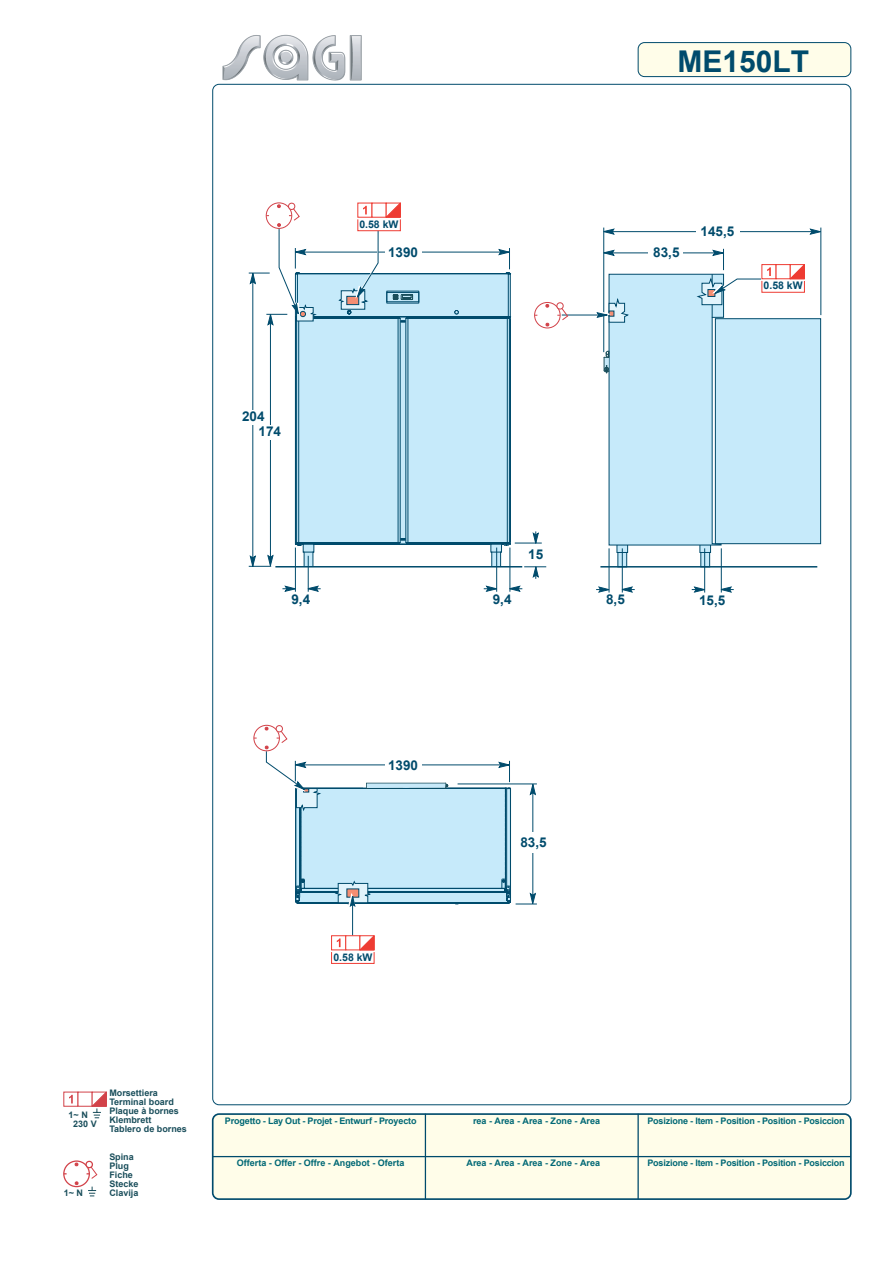
<style>
.page{position:relative;width:893px;height:1263px;background:#fff}
.page>*{position:absolute;margin:0;border:0;box-sizing:border-box;transform-origin:0 0}
.t1{font:700 30px "Arial";color:#004b6c}
.t2{font:700 13.5px "Arial";color:#004b6c}
.t3{font:700 10.5px "Arial";color:#004b6c}
.t4{font:700 9px "Arial";letter-spacing:-.015em;color:#006875}
.t5{font:700 9px/9px "Arial";color:#1a4e5b}
</style>
<div class="page">
<svg style="left:295px;top:273px;width:215px;height:272px;background:#b9dff0"></svg>
<svg style="left:355px;top:317px;width:15px;height:1px"></svg>
<svg style="left:436px;top:310px;width:22px;height:8px"></svg>
<div style="left:638px;top:43px;width:212px;height:34px;background:#fffde9;border-radius:6px"></div>
<div style="left:637px;top:42px;width:214px;height:35px;border:1px solid #004b6c;border-radius:6px"></div>
<div style="left:213px;top:1114px;width:637px;height:85px;background:#fffde9;border-radius:6px"></div>
<div style="left:212px;top:1113px;width:639px;height:87px;border:2px solid #004b6c;border-radius:6px"></div>
<hr style="left:213px;top:1156px;width:637px;height:1px;background:#004b6c">
<hr style="left:637px;top:1114px;width:1px;height:85px;background:#004b6c">
<hr style="left:425px;top:1114px;width:1px;height:85px;background:#004b6c">
<svg style="left:490px;top:544px;width:14px;height:22px"></svg>
<svg style="left:302px;top:544px;width:12px;height:22px"></svg>
<hr style="left:275px;top:566px;width:247px;height:2px;background:#004b6c">
<svg style="left:524px;top:566px;width:22px;height:13px"></svg>
<svg style="left:514px;top:531px;width:27px;height:13px"></svg>
<hr style="left:308px;top:556px;width:1px;height:36px;background:#004b6c">
<hr style="left:295px;top:548px;width:1px;height:44px;background:#004b6c">
<svg style="left:282px;top:586px;width:14px;height:5px"></svg>
<svg style="left:307px;top:586px;width:13px;height:5px"></svg>
<hr style="left:295px;top:252px;width:214px;height:1px;background:#004b6c">
<svg style="left:499px;top:248px;width:11px;height:26px"></svg>
<div style="left:385px;top:246px;width:36px;height:14px;background:#fff"></div>
<hr style="left:252px;top:273px;width:1px;height:293px;background:#004b6c">
<div style="left:242px;top:410px;width:22px;height:15px;background:#fff"></div>
<hr style="left:509px;top:548px;width:1px;height:44px;background:#004b6c">
<hr style="left:496px;top:548px;width:1px;height:44px;background:#004b6c">
<svg style="left:483px;top:586px;width:14px;height:5px"></svg>
<svg style="left:509px;top:586px;width:13px;height:5px"></svg>
<hr style="left:270px;top:314px;width:1px;height:252px;background:#004b6c">
<svg style="left:249px;top:555px;width:24px;height:12px"></svg>
<div style="left:258px;top:425px;width:23px;height:15px;background:#fff"></div>
<div style="left:715px;top:319px;width:105px;height:225px;background:#c6eafa"></div>
<hr style="left:600px;top:566px;width:217px;height:2px;background:#004b6c">
<hr style="left:603px;top:228px;width:1px;height:124px;background:#004b6c">
<hr style="left:820px;top:228px;width:1px;height:87px;background:#004b6c">
<hr style="left:603px;top:231px;width:213px;height:1px;background:#004b6c">
<svg style="left:603px;top:229px;width:11px;height:5px"></svg>
<svg style="left:810px;top:229px;width:11px;height:5px"></svg>
<div style="left:696px;top:225px;width:43px;height:15px;background:#fff"></div>
<hr style="left:721px;top:548px;width:1px;height:45px;background:#004b6c">
<hr style="left:704px;top:548px;width:1px;height:45px;background:#004b6c">
<svg style="left:691px;top:587px;width:14px;height:5px"></svg>
<svg style="left:720px;top:587px;width:13px;height:5px"></svg>
<hr style="left:622px;top:548px;width:1px;height:45px;background:#004b6c">
<hr style="left:608px;top:548px;width:1px;height:45px;background:#004b6c">
<svg style="left:596px;top:587px;width:13px;height:5px"></svg>
<svg style="left:621px;top:587px;width:13px;height:5px"></svg>
<svg style="left:761px;top:265px;width:15px;height:14px"></svg>
<div style="left:776px;top:265px;width:14px;height:14px;background:#fff;border:1px solid #ee3b32"></div>
<svg style="left:789px;top:264px;width:15px;height:15px"></svg>
<svg style="left:767px;top:267px;width:3px;height:9px"></svg>
<hr style="left:561px;top:315px;width:46px;height:1px;background:#004b6c">
<svg style="left:597px;top:249px;width:164px;height:318px"></svg>
<svg style="left:339px;top:229px;width:40px;height:80px"></svg>
<div style="left:358px;top:219px;width:42px;height:12px;border:1px solid #ee3b32"></div>
<div style="left:358px;top:203px;width:14px;height:14px;background:#fff;border:1px solid #ee3b32"></div>
<svg style="left:386px;top:203px;width:14px;height:14px"></svg>
<svg style="left:363px;top:206px;width:4px;height:8px"></svg>
<hr style="left:352px;top:896px;width:1px;height:40px;background:#004b6c">
<svg style="left:331px;top:936px;width:14px;height:14px"></svg>
<div style="left:345px;top:936px;width:15px;height:14px;background:#fff;border:1px solid #ee3b32"></div>
<svg style="left:359px;top:936px;width:15px;height:14px"></svg>
<svg style="left:337px;top:939px;width:3px;height:8px"></svg>
<div style="left:63px;top:1160px;width:27px;height:27px;border:1px solid #d24249;border-radius:50%"></div>
<div style="left:63px;top:1092px;width:15px;height:15px;border:1px solid #d24249"></div>
<div style="left:78px;top:1092px;width:15px;height:15px;border:1px solid #d24249"></div>
<svg style="left:69px;top:1095px;width:4px;height:8px"></svg>
<svg style="left:90px;top:1091px;width:17px;height:27px"></svg>
<svg style="left:74px;top:1161px;width:24px;height:35px"></svg>
<div style="left:534px;top:302px;width:26px;height:26px;border:1px solid #d24249;border-radius:50%"></div>
<svg style="left:545px;top:304px;width:4px;height:4px"></svg>
<svg style="left:545px;top:323px;width:4px;height:3px"></svg>
<svg style="left:555px;top:302px;width:13px;height:19px"></svg>
<svg style="left:249px;top:203px;width:66px;height:122px"></svg>
<div style="left:253px;top:725px;width:27px;height:26px;border:1px solid #d24249;border-radius:50%"></div>
<svg style="left:264px;top:725px;width:273px;height:181px"></svg>
<svg style="left:393px;top:294px;width:20px;height:6px"></svg>
<div style="left:386px;top:291px;width:33px;height:12px;border:1px solid #004b6c"></div>
<div style="left:386px;top:292px;width:33px;height:10px;border:1px solid #004b6c"></div>
<svg style="left:222px;top:35px;width:139px;height:45px"></svg>
<h1 class="t1" style="left:677px;top:40px;width:133px">ME150LT</h1>
<p class="t3" style="left:359px;top:217px;width:41px">0.58 kW</p>
<h2 class="t2" style="left:388px;top:243px;width:32px">1390</h2>
<h2 class="t2" style="left:653px;top:243px;width:28px">83,5</h2>
<h2 class="t2" style="left:700px;top:221px;width:35px">145,5</h2>
<p class="t3" style="left:763px;top:278px;width:41px">0.58 kW</p>
<h2 class="t2" style="left:242px;top:407px;width:24px">204</h2>
<h2 class="t2" style="left:258px;top:421px;width:24px">174</h2>
<h2 class="t2" style="left:528px;top:545px;width:17px">15</h2>
<h2 class="t2" style="left:291px;top:590px;width:20px">9,4</h2>
<h2 class="t2" style="left:492px;top:590px;width:20px">9,4</h2>
<h2 class="t2" style="left:606px;top:590px;width:20px">8,5</h2>
<h2 class="t2" style="left:699px;top:591px;width:28px">15,5</h2>
<h2 class="t2" style="left:388px;top:755px;width:32px">1390</h2>
<p class="t3" style="left:333px;top:950px;width:41px">0.58 kW</p>
<h2 class="t2" style="left:520px;top:833px;width:28px">83,5</h2>
<p class="t5" style="left:73px;top:1110px;width:25px;text-indent:-5px">1~ N<br>230 V</p>
<p class="t5" style="left:64px;top:1188px;width:21px">1~ N</p>
<p class="t5" style="left:109px;top:1088px;width:79px">Morsettiera<br>Terminal board<br>Plaque à bornes<br>Klembrett<br>Tablero de bornes</p>
<p class="t5" style="left:109px;top:1152px;width:31px">Spina<br>Plug<br>Fiche<br>Stecke<br>Clavija</p>
<p class="t4" style="left:225px;top:1115px;width:193px">Progetto - Lay Out - Projet - Entwurf - Proyecto</p>
<p class="t4" style="left:473px;top:1115px;width:129px">rea - Area - Area - Zone - Area</p>
<p class="t4" style="left:237px;top:1157px;width:169px">Offerta - Offer - Offre - Angebot - Oferta</p>
<p class="t4" style="left:466px;top:1157px;width:135px">Area - Area - Area - Zone - Area</p>
<p class="t4" style="left:647px;top:1115px;width:199px">Posizione - Item - Position - Position - Posiccion</p>
<p class="t4" style="left:647px;top:1157px;width:199px">Posizione - Item - Position - Position - Posiccion</p>
</div>
